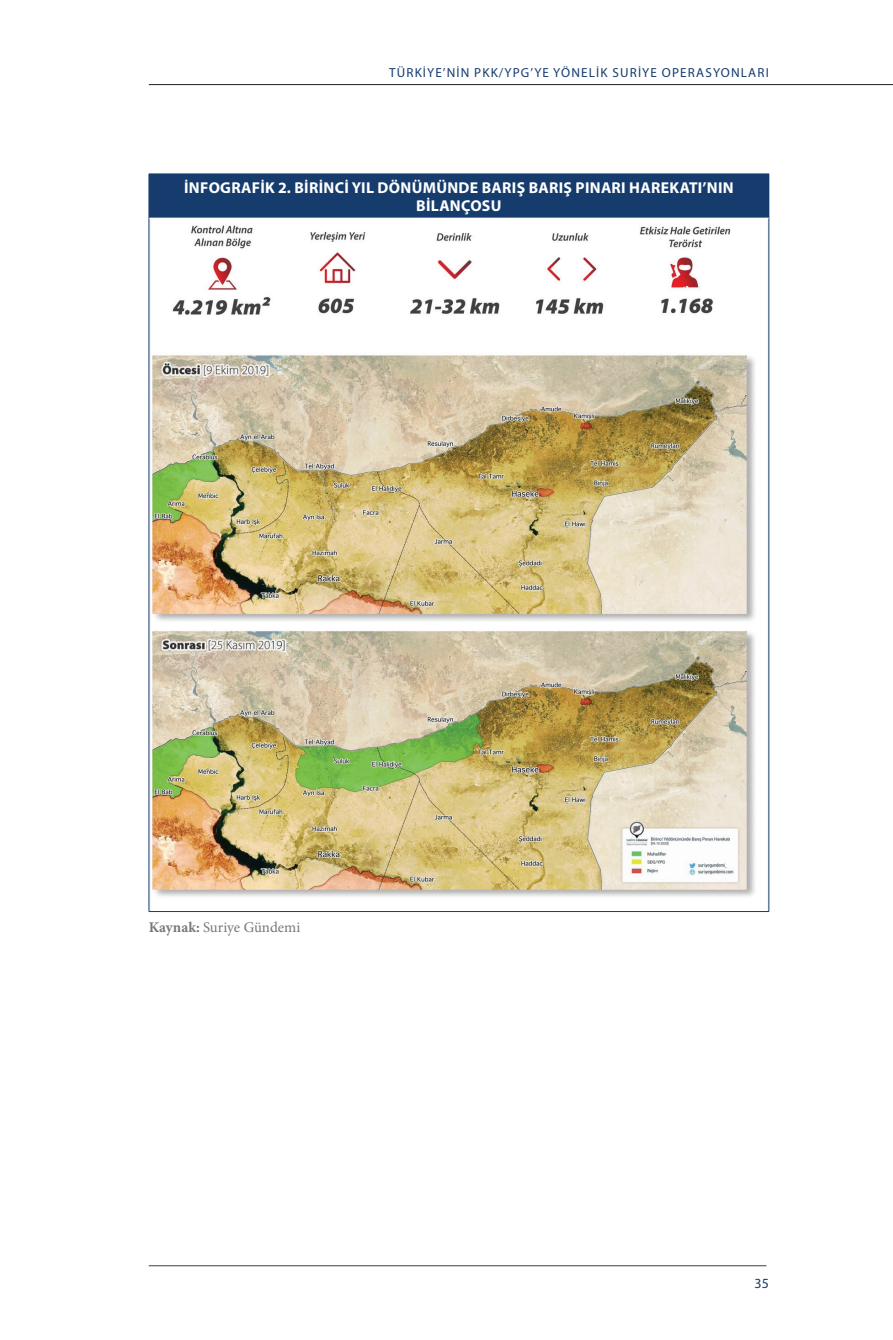
<style>
.page{position:relative;width:893px;height:1340px;background:#fff}
.page>*{position:absolute;margin:0;border:0;box-sizing:border-box;transform-origin:0 0}
.t1{font:700 15.75px/17.5px "Myriad Pro";letter-spacing:.02em;color:#fff;text-align:center}
.t2{font:14.88px "Minion Pro";color:#76787b}
.t3{font:14px "Myriad Pro";color:#163c6d}
.t4{font:13.12px "Myriad Pro";letter-spacing:.09em;color:#163c6d}
.s1{font-weight:700}
</style>
<div class="page">
<hr style="left:149px;top:1265px;width:617px;height:1px;background:#3e3e3f">
<hr style="left:149px;top:84px;width:744px;height:1px;background:#231f20">
<div style="left:149px;top:174px;width:620px;height:44px;background:#163c6d"></div>
<hr style="left:149px;top:218px;width:1px;height:693px;background:#163c6d">
<hr style="left:768px;top:218px;width:1px;height:693px;background:#163c6d">
<hr style="left:149px;top:911px;width:620px;height:1px;background:#163c6d">
<hr style="left:149px;top:218px;width:620px;height:1px;background:#fff">
<img style="left:151px;top:225px;width:604px;height:672px">
<p class="t4" style="left:389px;top:65px;width:16px">TÜRKIYE</p>
<p class="t4" style="left:443px;top:65px;width:12px">’NIN</p>
<p class="t4" style="left:474px;top:65px;width:106px">PKK/YPG’YE YÖNELIK</p>
<p class="t4" style="left:612px;top:65px;width:16px">SURIYE</p>
<p class="t4" style="left:662px;top:65px;width:20px">OPERASYONLARI</p>
<p class="t1" style="left:184px;top:179px;width:551px">İNFOGRAFIK 2. BIRINCI YIL DÖNÜMÜNDE BARIŞ BARIŞ PINARI HAREKATI’NIN<br>BILANÇOSU</p>
<p class="t2" style="left:149px;top:917px;width:153px"><span class="s1">Kaynak:</span> Suriye Gündemi</p>
<p class="t3" style="left:755px;top:1274px;width:16px">35</p>
</div>
